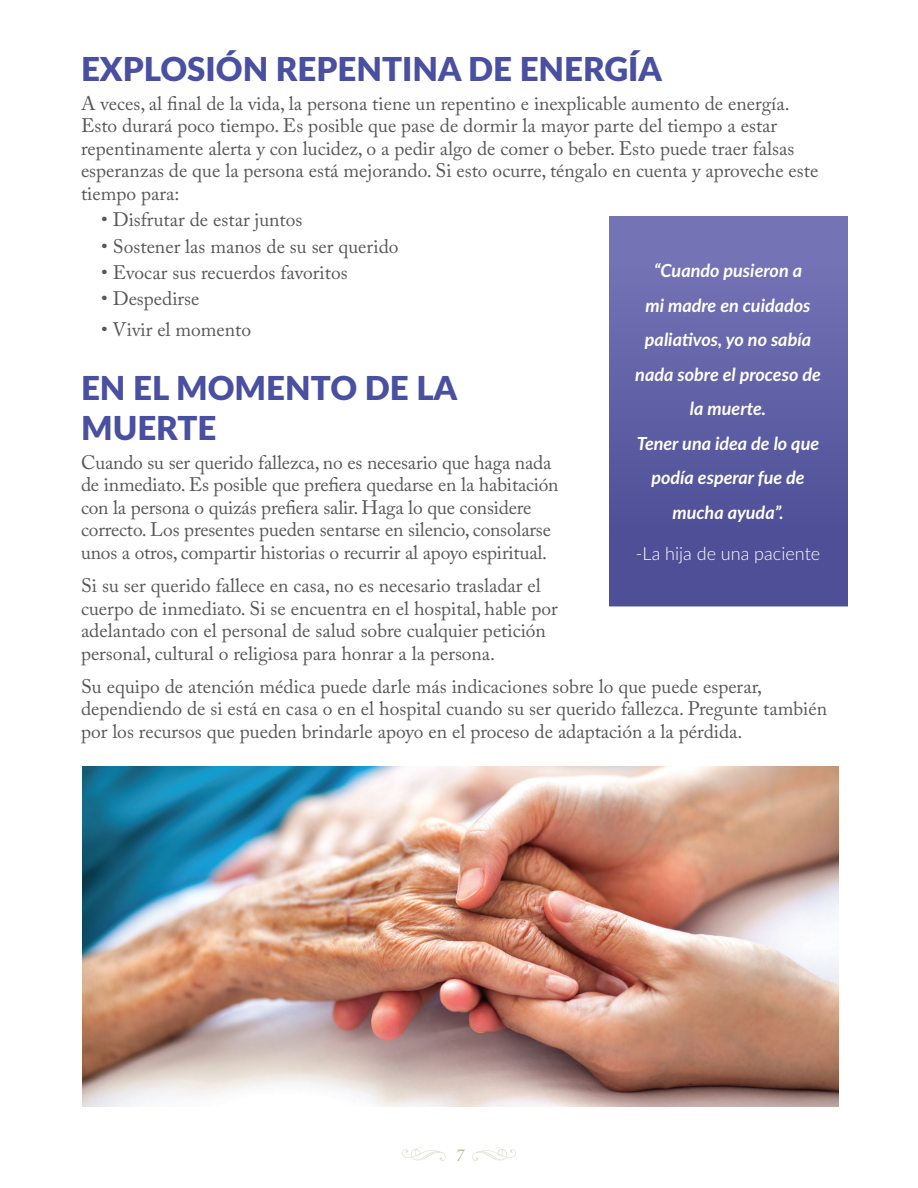
<style>
.page{position:relative;width:918px;height:1188px;background:#fff}
.page>*{position:absolute;margin:0;border:0;box-sizing:border-box;transform-origin:0 0}
.head_A{font:900 33px/39.6px "Lato";color:#494fa1}
.body{font:19.5px/22.5px "Adobe Caslon Pro";color:#57585a}
.bullet_list{font:19.5px "Adobe Caslon Pro";color:#57585a}
.t1{font:italic 700 18px/34.5px "Lato";color:#fff;text-align:center}
.t2{font:300 18px "Lato";color:#fff}
.t3{font:italic 18px "Adobe Caslon Pro";color:#b4bb9d}
</style>
<div class="page">
<svg style="left:402px;top:1147px;width:44px;height:14px"></svg>
<svg style="left:472px;top:1147px;width:44px;height:14px"></svg>
<div style="left:609px;top:218px;width:238px;height:389px;background:linear-gradient(to bottom,#7776b9,#484992)"></div>
<img style="left:82px;top:767px;width:756px;height:340px">
<p class="head_A" style="left:81px;top:47px;width:582px">EXPLOSIÓN REPENTINA DE ENERGÍA</p>
<p class="body" style="left:81px;top:92px;width:739px">A veces, al final de la vida, la persona tiene un repentino e inexplicable aumento de energía.<br>Esto durará poco tiempo. Es posible que pase de dormir la mayor parte del tiempo a estar repentinamente alerta y con lucidez, o a pedir algo de comer o beber. Esto puede traer falsas esperanzas de que la persona está mejorando. Si esto ocurre, téngalo en cuenta y aproveche este tiempo para:</p>
<p class="bullet_list" style="left:101px;top:208px;width:203px">• Disfrutar de estar juntos</p>
<p class="bullet_list" style="left:101px;top:234px;width:299px">• Sostener las manos de su ser querido</p>
<p class="bullet_list" style="left:101px;top:261px;width:248px">• Evocar sus recuerdos favoritos</p>
<p class="bullet_list" style="left:101px;top:287px;width:100px">• Despedirse</p>
<p class="bullet_list" style="left:101px;top:318px;width:152px">• Vivir el momento</p>
<p class="head_A" style="left:81px;top:367px;width:378px">EN EL MOMENTO DE LA<br>MUERTE</p>
<p class="body" style="left:81px;top:451px;width:479px">Cuando su ser querido fallezca, no es necesario que haga nada de inmediato. Es posible que prefiera quedarse en la habitación con la persona o quizás prefiera salir. Haga lo que considere correcto. Los presentes pueden sentarse en silencio, consolarse unos a otros, compartir historias o recurrir al apoyo espiritual.</p>
<p class="body" style="left:81px;top:574px;width:478px">Si su ser querido fallece en casa, no es necesario trasladar el cuerpo de inmediato. Si se encuentra en el hospital, hable por adelantado con el personal de salud sobre cualquier petición personal, cultural o religiosa para honrar a la persona.</p>
<p class="body" style="left:81px;top:675px;width:748px">Su equipo de atención médica puede darle más indicaciones sobre lo que puede esperar, dependiendo de si está en casa o en el hospital cuando su ser querido fallezca. Pregunte también por los recursos que pueden brindarle apoyo en el proceso de adaptación a la pérdida.</p>
<p class="t1" style="left:635px;top:253px;width:187px">“Cuando pusieron a<br>mi madre en cuidados paliativos, yo no sabía nada sobre el proceso de la muerte.<br>Tener una idea de lo que podía esperar fue de mucha ayuda”.</p>
<p class="t2" style="left:636px;top:541px;width:186px">-La hija de una paciente</p>
<p class="t3" style="left:455px;top:1144px;width:10px">7</p>
</div>
